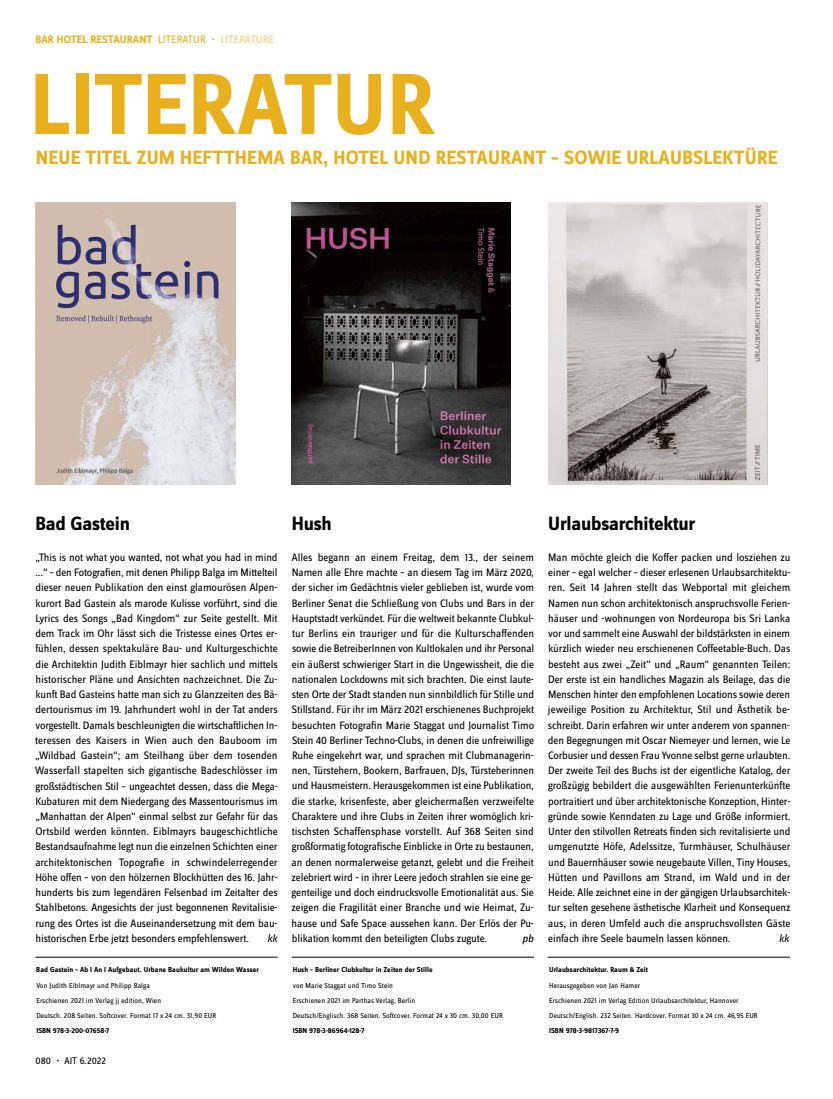
<style>
.page{position:relative;width:833px;height:1099px;background:#fff}
.page>*{position:absolute;margin:0;border:0;box-sizing:border-box;transform-origin:0 0}
.t1{font:700 90px "Zine Sans Dis";color:#e8b01d}
.t2{font:700 20px "Zine Sans Dis";letter-spacing:.01em;color:#e8b01d}
.t3{font:700 20px "Zine Sans Dis";letter-spacing:-.01em;color:#000}
.t4{font:11.25px/15.2px "Zine Sans Dis";letter-spacing:-.01em;color:#000;text-align:justify}
.t5{font:700 11.25px "Zine Sans Dis";letter-spacing:.01em;color:#e8b01d}
.t6{font:italic 11.25px "Zine Sans Dis";color:#000}
.t7{font:10px "Zine Sans Dis";letter-spacing:.01em;color:#000}
.t8{font:7.5px/15.2px "Zine Sans Dis";letter-spacing:.01em;color:#000}
.t9{font:700 7.5px "Zine Sans Dis";letter-spacing:.01em;color:#000}
.s1{font-weight:400}
.s2{font-weight:400;color:#f2cb78}
</style>
<div class="page">
<img style="left:35px;top:203px;width:200px;height:281px">
<img style="left:292px;top:202px;width:218px;height:282px">
<img style="left:548px;top:202px;width:220px;height:282px">
<hr style="left:35px;top:956px;width:243px;height:1px;background:#000">
<hr style="left:292px;top:956px;width:242px;height:1px;background:#000">
<hr style="left:547px;top:956px;width:243px;height:1px;background:#000">
<p class="t5" style="left:35px;top:33px;width:240px">BAR HOTEL RESTAURANT <span class="s1">LITERATUR •</span> <span class="s2">LITERATURE</span></p>
<h1 class="t1" style="left:30px;top:58px;width:406px">LITERATUR</h1>
<h2 class="t2" style="left:36px;top:148px;width:743px">NEUE TITEL ZUM HEFTTHEMA BAR, HOTEL UND RESTAURANT – SOWIE URLAUBSLEKTÜRE</h2>
<h2 class="t3" style="left:35px;top:513px;width:96px">Bad Gastein</h2>
<p class="t4" style="left:35px;top:550px;width:244px">„This is not what you wanted, not what you had in mind ...“ – den Fotografien, mit denen Philipp Balga im Mittelteil dieser neuen Publikation den einst glamourösen Alpen&shy;kurort Bad Gastein als marode Kulisse vorführt, sind die Lyrics des Songs „Bad Kingdom“ zur Seite gestellt. Mit dem Track im Ohr lässt sich die Tristesse eines Ortes er&shy;fühlen, dessen spektakuläre Bau- und Kulturgeschichte die Architektin Judith Eiblmayr hier sachlich und mittels historischer Pläne und Ansichten nachzeichnet. Die Zu&shy;kunft Bad Gasteins hatte man sich zu Glanzzeiten des Bä&shy;dertourismus im 19. Jahrhundert wohl in der Tat anders vorgestellt. Damals beschleunigten die wirtschaftlichen In&shy;teressen des Kaisers in Wien auch den Bauboom im „Wildbad Gastein“; am Steilhang über dem tosenden Wasserfall stapelten sich gigantische Badeschlösser im großstädtischen Stil – ungeachtet dessen, dass die Mega-Kubaturen mit dem Niedergang des Massentourismus im „Manhattan der Alpen“ einmal selbst zur Gefahr für das Ortsbild werden könnten. Eiblmayrs baugeschichtliche Bestandsaufnahme legt nun die einzelnen Schichten einer architektonischen Topografie in schwindelerregender Höhe offen – von den hölzernen Blockhütten des 16. Jahr&shy;hunderts bis zum legendären Felsenbad im Zeitalter des Stahlbetons. Angesichts der just begonnenen Revitalisie&shy;rung des Ortes ist die Auseinandersetzung mit dem bau&shy;historischen Erbe jetzt besonders empfehlenswert.</p>
<p class="t6" style="left:267px;top:932px;width:12px">kk</p>
<h2 class="t3" style="left:292px;top:513px;width:42px">Hush</h2>
<p class="t4" style="left:291px;top:550px;width:244px">Alles begann an einem Freitag, dem 13., der seinem Namen alle Ehre machte – an diesem Tag im März 2020, der sicher im Gedächtnis vieler geblieben ist, wurde vom Berliner Senat die Schließung von Clubs und Bars in der Hauptstadt verkündet. Für die weltweit bekannte Clubkul&shy;tur Berlins ein trauriger und für die Kulturschaffenden sowie die BetreiberInnen von Kultlokalen und ihr Personal ein äußerst schwieriger Start in die Ungewissheit, die die nationalen Lockdowns mit sich brachten. Die einst laute&shy;sten Orte der Stadt standen nun sinnbildlich für Stille und Stillstand. Für ihr im März 2021 erschienenes Buchprojekt besuchten Fotografin Marie Staggat und Journalist Timo Stein 40 Berliner Techno-Clubs, in denen die unfreiwillige Ruhe eingekehrt war, und sprachen mit Clubmanagerin&shy;nen, Türstehern, Bookern, Barfrauen, DJs, Türsteherinnen und Hausmeistern. Herausgekommen ist eine Publikation, die starke, krisenfeste, aber gleichermaßen verzweifelte Charaktere und ihre Clubs in Zeiten ihrer womöglich kri&shy;tischsten Schaffensphase vorstellt. Auf 368 Seiten sind großformatig fotografische Einblicke in Orte zu bestaunen, an denen normalerweise getanzt, gelebt und die Freiheit zelebriert wird – in ihrer Leere jedoch strahlen sie eine ge&shy;genteilige und doch eindrucksvolle Emotionalität aus. Sie zeigen die Fragilität einer Branche und wie Heimat, Zu&shy;hause und Safe Space aussehen kann. Der Erlös der Pu&shy;blikation kommt den beteiligten Clubs zugute.</p>
<p class="t6" style="left:522px;top:932px;width:13px">pb</p>
<h2 class="t3" style="left:548px;top:513px;width:149px">Urlaubsarchitektur</h2>
<p class="t4" style="left:548px;top:550px;width:244px">Man möchte gleich die Koffer packen und losziehen zu einer – egal welcher – dieser erlesenen Urlaubsarchitektu&shy;ren. Seit 14 Jahren stellt das Webportal mit gleichem Namen nun schon architektonisch anspruchsvolle Ferien&shy;häuser und -wohnungen von Nordeuropa bis Sri Lanka vor und sammelt eine Auswahl der bildstärksten in einem kürzlich wieder neu erschienenen Coffeetable-Buch. Das besteht aus zwei „Zeit“ und „Raum“ genannten Teilen:<br>Der erste ist ein handliches Magazin als Beilage, das die Menschen hinter den empfohlenen Locations sowie deren jeweilige Position zu Architektur, Stil und Ästhetik be&shy;schreibt. Darin erfahren wir unter anderem von spannen&shy;den Begegnungen mit Oscar Niemeyer und lernen, wie Le Corbusier und dessen Frau Yvonne selbst gerne urlaubten.<br>Der zweite Teil des Buchs ist der eigentliche Katalog, der großzügig bebildert die ausgewählten Ferienunterkünfte portraitiert und über architektonische Konzeption, Hinter&shy;gründe sowie Kenndaten zu Lage und Größe informiert.<br>Unter den stilvollen Retreats finden sich revitalisierte und umgenutzte Höfe, Adelssitze, Turmhäuser, Schulhäuser und Bauernhäuser sowie neugebaute Villen, Tiny Houses, Hütten und Pavillons am Strand, im Wald und in der Heide. Alle zeichnet eine in der gängigen Urlaubsarchitek&shy;tur selten gesehene ästhetische Klarheit und Konsequenz aus, in deren Umfeld auch die anspruchsvollsten Gäste einfach ihre Seele baumeln lassen können.</p>
<p class="t6" style="left:778px;top:932px;width:12px">kk</p>
<p class="t9" style="left:36px;top:966px;width:224px">Bad Gastein – Ab I An I Aufgebaut. Urbane Baukultur am Wilden Wasser</p>
<p class="t8" style="left:36px;top:977px;width:181px">Von Judith Eiblmayr und Philipp Balga<br>Erschienen 2021 im Verlag jj edition, Wien<br>Deutsch. 208 Seiten. Softcover. Format 17 x 24 cm. 31,90 EUR</p>
<p class="t9" style="left:36px;top:1027px;width:74px">ISBN 978-3-200-07658-7</p>
<p class="t9" style="left:293px;top:966px;width:141px">Hush – Berliner Clubkultur in Zeiten der Stille</p>
<p class="t8" style="left:293px;top:977px;width:212px">von Marie Staggat und Timo Stein<br>Erschienen 2021 im Parthas Verlag, Berlin<br>Deutsch/Englisch. 368 Seiten. Softcover. Format 24 x 30 cm. 30,00 EUR</p>
<p class="t9" style="left:293px;top:1027px;width:73px">ISBN 978-3-86964-128-7</p>
<p class="t9" style="left:549px;top:966px;width:100px">Urlaubsarchitektur. Raum &amp; Zeit</p>
<p class="t8" style="left:549px;top:977px;width:210px">Herausgegeben von Jan Hamer<br>Erschienen 2021 im Verlag Edition Urlaubsarchitektur, Hannover<br>Deutsch/English. 232 Seiten. Hardcover. Format 30 x 24 cm. 46,95 EUR</p>
<p class="t9" style="left:549px;top:1027px;width:72px">ISBN 978-3-9817367-7-9</p>
<p class="t7" style="left:35px;top:1055px;width:72px">080 • AIT 6.2022</p>
</div>
